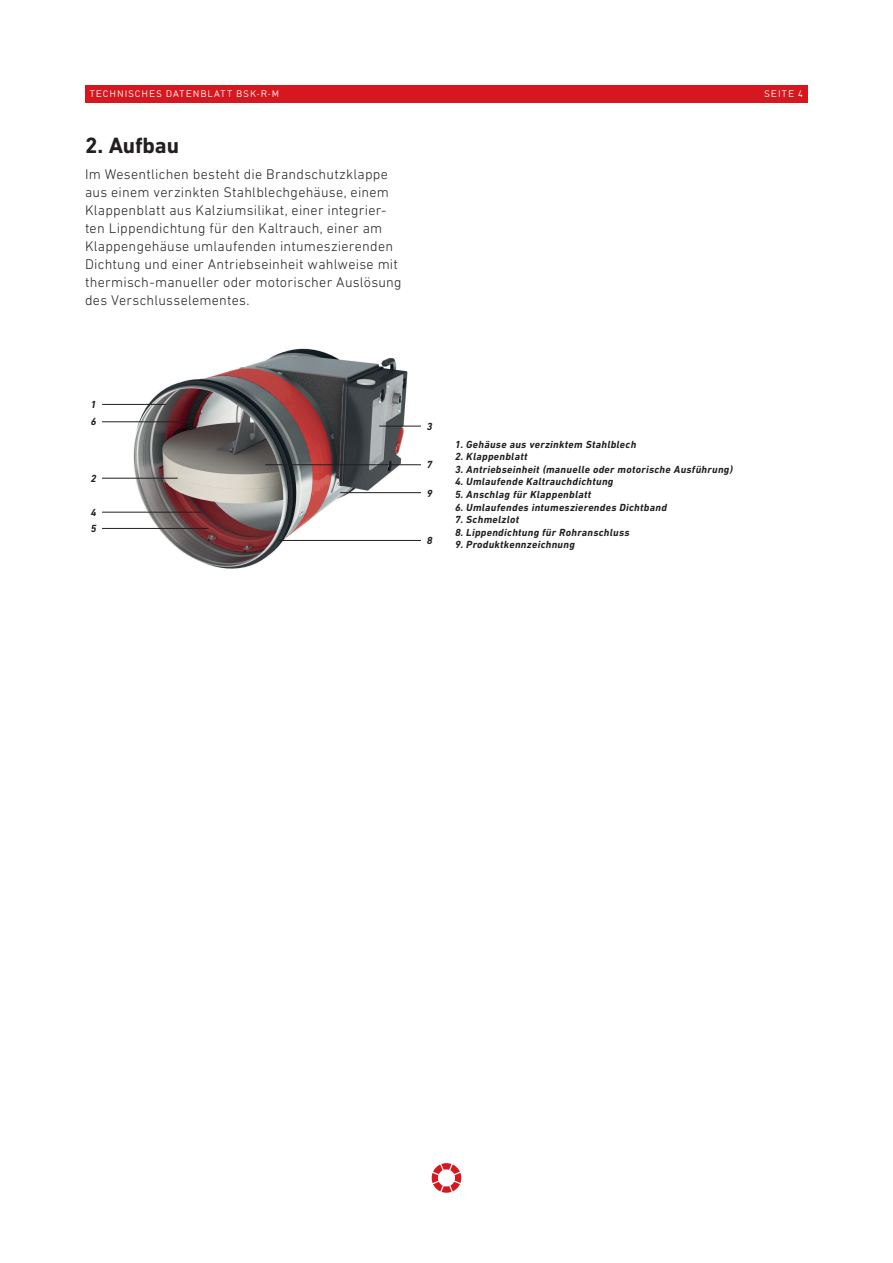
<style>
.page{position:relative;width:893px;height:1263px;background:#fff}
.page>*{position:absolute;margin:0;border:0;box-sizing:border-box;transform-origin:0 0}
.t1{font:700 22.5px "DIN Next LT Pro";letter-spacing:-.005em;color:#231f20}
.t2{font:300 14.25px/18px "DIN Next LT Pro";letter-spacing:.015em;color:#231f20}
.t3{font:italic 700 10.5px "DIN Next LT Pro";letter-spacing:.03em;color:#231f20}
.t4{font:9px "DIN17 SB";letter-spacing:.115em;color:#fff}
</style>
<div class="page">
<div style="left:85px;top:85px;width:723px;height:17px;background:#d7171f"></div>
<svg style="left:432px;top:1163px;width:29px;height:30px"></svg>
<img style="left:121px;top:348px;width:297px;height:221px">
<hr style="left:102px;top:421px;width:89px;height:1px;background:#231f20">
<hr style="left:279px;top:540px;width:142px;height:1px;background:#231f20">
<hr style="left:102px;top:528px;width:106px;height:1px;background:#231f20">
<hr style="left:340px;top:492px;width:81px;height:1px;background:#231f20">
<hr style="left:102px;top:512px;width:100px;height:1px;background:#231f20">
<hr style="left:265px;top:464px;width:156px;height:1px;background:#231f20">
<hr style="left:102px;top:404px;width:64px;height:1px;background:#231f20">
<hr style="left:102px;top:478px;width:76px;height:1px;background:#231f20">
<hr style="left:379px;top:426px;width:42px;height:1px;background:#231f20">
<p class="t4" style="left:90px;top:88px;width:191px">TECHNISCHES DATENBLATT BSK-R-M</p>
<p class="t4" style="left:764px;top:88px;width:40px">SEITE 4</p>
<h1 class="t1" style="left:85px;top:132px;width:96px">2. Aufbau</h1>
<p class="t2" style="left:85px;top:165px;width:318px">Im Wesentlichen besteht die Brandschutzklappe aus einem verzinkten Stahlblechgehäuse, einem Klappenblatt aus Kalziumsilikat, einer integrier&shy;ten Lippendichtung für den Kaltrauch, einer am Klappengehäuse umlaufenden intumeszierenden Dichtung und einer Antriebseinheit wahlweise mit thermisch-manueller oder motorischer Auslösung des Verschlusselementes.</p>
<p class="t3" style="left:91px;top:399px;width:7px">1</p>
<p class="t3" style="left:91px;top:416px;width:7px">6</p>
<p class="t3" style="left:91px;top:472px;width:7px">2</p>
<p class="t3" style="left:91px;top:506px;width:7px">4</p>
<p class="t3" style="left:91px;top:523px;width:7px">5</p>
<p class="t3" style="left:427px;top:420px;width:7px">3</p>
<p class="t3" style="left:427px;top:459px;width:7px">7</p>
<p class="t3" style="left:427px;top:487px;width:7px">9</p>
<p class="t3" style="left:427px;top:534px;width:7px">8</p>
<p class="t3" style="left:455px;top:438px;width:183px">1. Gehäuse aus verzinktem Stahlblech</p>
<p class="t3" style="left:455px;top:450px;width:74px">2. Klappenblatt</p>
<p class="t3" style="left:455px;top:463px;width:279px">3. Antriebseinheit (manuelle oder motorische Ausführung)</p>
<p class="t3" style="left:455px;top:476px;width:160px">4. Umlaufende Kaltrauchdichtung</p>
<p class="t3" style="left:455px;top:488px;width:138px">5. Anschlag für Klappenblatt</p>
<p class="t3" style="left:455px;top:501px;width:213px">6. Umlaufendes intumeszierendes Dichtband</p>
<p class="t3" style="left:455px;top:513px;width:66px">7. Schmelzlot</p>
<p class="t3" style="left:455px;top:526px;width:176px">8. Lippendichtung für Rohranschluss</p>
<p class="t3" style="left:455px;top:539px;width:121px">9. Produktkennzeichnung</p>
</div>
